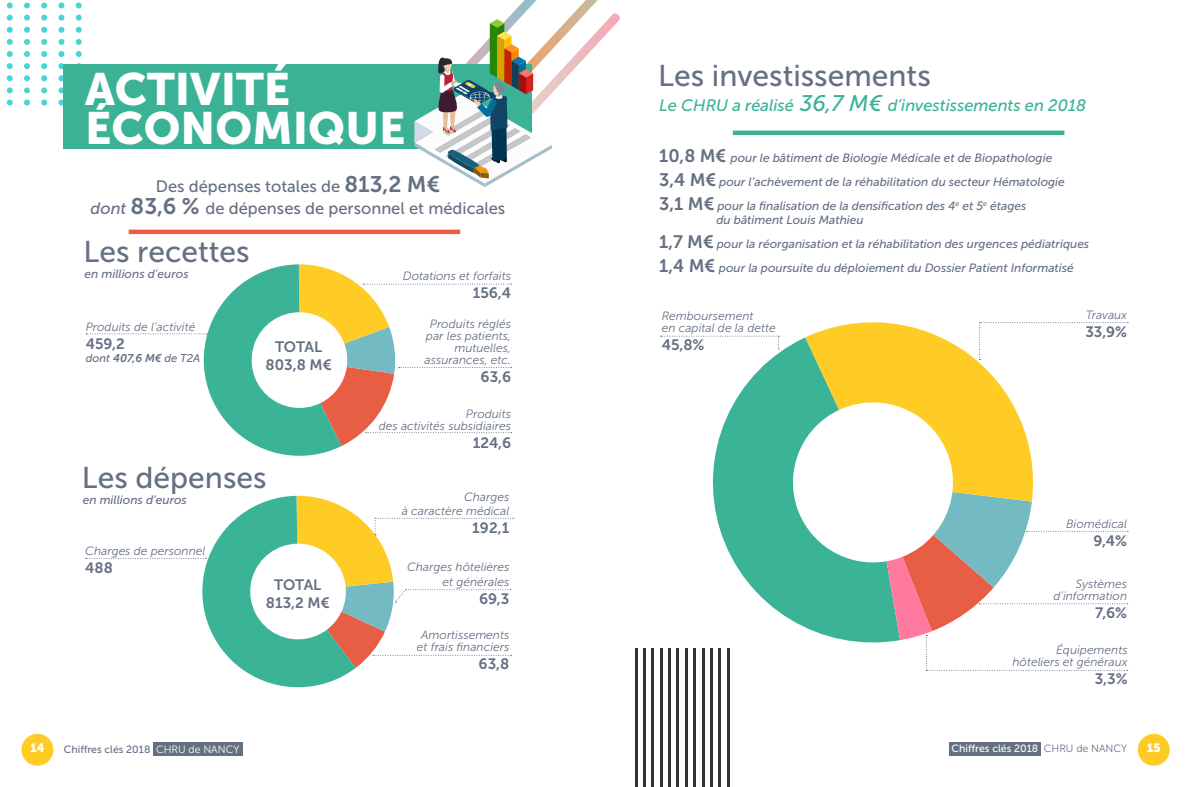
<style>
.page{position:relative;width:1191px;height:787px;background:#fff}
.page>*{position:absolute;margin:0;border:0;box-sizing:border-box;transform-origin:0 0}
.t1{font:45px/39px "Museo Sans 900";color:#fff}
.t2{font:30px "Museo Sans 500";color:#657083}
.t3{font:16.5px/22.5px "Museo Sans 500";color:#657083;text-align:center}
.t4{font:italic 16.5px "Museo Sans 500";color:#3bb296}
.t5{font:15px/18px "Museo Sans 700";color:#657083;text-align:center}
.t6{font:italic 12px/24px "Museo Sans 500";color:#657083}
.t7{font:italic 12px/12px "Museo Sans 300";color:#657083;text-align:right}
.t8{font:12px "Museo Sans 900";color:#fff}
.t9{font:italic 11.25px "Museo Sans 500";color:#657083}
.t10{font:10.5px "Museo Sans 500";color:#657083}
.t11{font:10.5px "Museo Sans 500";color:#fff}
.s1{font-family:"Museo Sans 700";font-size:22.5px}
.s2{font-style:italic}
.s3{font-family:"Museo Sans 700"}
.s4{font-size:22.5px}
.s5{font-family:"Museo Sans 700";font-style:normal;font-size:18px}
.s6{font-family:"Museo Sans 300";color:#fff}
.s7{font-family:"Museo Sans 300";color:#657083}
</style>
<div class="page">
<div style="left:949px;top:741px;width:92px;height:14px;background:#657083"></div>
<div style="left:21px;top:733px;width:32px;height:32px;background:#ffcc26;border-radius:50%"></div>
<div style="left:153px;top:742px;width:90px;height:14px;background:#657083"></div>
<hr style="left:635px;top:648px;width:2px;height:139px;background:#333">
<hr style="left:643px;top:648px;width:2px;height:139px;background:#333">
<hr style="left:651px;top:648px;width:3px;height:139px;background:#333">
<hr style="left:660px;top:648px;width:2px;height:139px;background:#333">
<hr style="left:668px;top:648px;width:3px;height:139px;background:#333">
<hr style="left:677px;top:648px;width:2px;height:139px;background:#333">
<hr style="left:685px;top:648px;width:2px;height:139px;background:#333">
<hr style="left:693px;top:648px;width:3px;height:139px;background:#333">
<hr style="left:702px;top:648px;width:2px;height:139px;background:#333">
<hr style="left:710px;top:648px;width:2px;height:139px;background:#333">
<hr style="left:718px;top:648px;width:3px;height:139px;background:#333">
<hr style="left:727px;top:648px;width:2px;height:139px;background:#333">
<svg style="left:7px;top:3px;width:6px;height:6px"></svg>
<svg style="left:24px;top:3px;width:6px;height:6px"></svg>
<svg style="left:41px;top:3px;width:6px;height:6px"></svg>
<svg style="left:58px;top:3px;width:6px;height:6px"></svg>
<svg style="left:76px;top:3px;width:6px;height:6px"></svg>
<svg style="left:7px;top:15px;width:6px;height:6px"></svg>
<svg style="left:24px;top:15px;width:6px;height:6px"></svg>
<svg style="left:41px;top:15px;width:6px;height:6px"></svg>
<svg style="left:58px;top:15px;width:6px;height:6px"></svg>
<svg style="left:76px;top:15px;width:6px;height:6px"></svg>
<svg style="left:7px;top:27px;width:6px;height:6px"></svg>
<svg style="left:24px;top:27px;width:6px;height:6px"></svg>
<svg style="left:41px;top:27px;width:6px;height:6px"></svg>
<svg style="left:58px;top:27px;width:6px;height:6px"></svg>
<svg style="left:76px;top:27px;width:6px;height:6px"></svg>
<svg style="left:7px;top:39px;width:6px;height:6px"></svg>
<svg style="left:24px;top:39px;width:6px;height:6px"></svg>
<svg style="left:41px;top:39px;width:6px;height:6px"></svg>
<svg style="left:58px;top:39px;width:6px;height:6px"></svg>
<svg style="left:76px;top:39px;width:6px;height:6px"></svg>
<svg style="left:7px;top:51px;width:6px;height:6px"></svg>
<svg style="left:24px;top:51px;width:6px;height:6px"></svg>
<svg style="left:41px;top:51px;width:6px;height:6px"></svg>
<svg style="left:58px;top:51px;width:6px;height:6px"></svg>
<svg style="left:76px;top:51px;width:6px;height:6px"></svg>
<svg style="left:7px;top:63px;width:6px;height:6px"></svg>
<svg style="left:24px;top:63px;width:6px;height:6px"></svg>
<svg style="left:41px;top:63px;width:6px;height:6px"></svg>
<svg style="left:58px;top:63px;width:6px;height:6px"></svg>
<svg style="left:7px;top:75px;width:6px;height:6px"></svg>
<svg style="left:24px;top:75px;width:6px;height:6px"></svg>
<svg style="left:41px;top:75px;width:6px;height:6px"></svg>
<svg style="left:58px;top:75px;width:5px;height:6px"></svg>
<svg style="left:7px;top:87px;width:6px;height:6px"></svg>
<svg style="left:24px;top:87px;width:6px;height:6px"></svg>
<svg style="left:41px;top:87px;width:6px;height:6px"></svg>
<svg style="left:58px;top:87px;width:5px;height:6px"></svg>
<svg style="left:7px;top:99px;width:6px;height:6px"></svg>
<svg style="left:24px;top:99px;width:6px;height:6px"></svg>
<svg style="left:41px;top:99px;width:6px;height:6px"></svg>
<svg style="left:58px;top:99px;width:5px;height:6px"></svg>
<div style="left:1137px;top:733px;width:32px;height:32px;background:#ffcc26;border-radius:50%"></div>
<div style="left:63px;top:64px;width:468px;height:84px;background:#3bb296"></div>
<div style="left:129px;top:229px;width:331px;height:5px;background:#e95f45"></div>
<svg style="left:414px;top:0;width:206px;height:187px"></svg>
<svg style="left:85px;top:495px;width:429px;height:193px"></svg>
<svg style="left:86px;top:264px;width:425px;height:192px"></svg>
<svg style="left:704px;top:337px;width:182px;height:316px;fill:#3bb396"></svg>
<svg style="left:805px;top:322px;width:228px;height:179px;fill:#ffcc26"></svg>
<div style="left:733px;top:130px;width:331px;height:5px;background:#3bb296"></div>
<svg style="left:660px;top:336px;width:119px;height:13px"></svg>
<svg style="left:886px;top:492px;width:242px;height:179px"></svg>
<svg style="left:979px;top:322px;width:149px;height:38px"></svg>
<h1 class="t1" style="left:85px;top:69px;width:322px">ACTIVITÉ<br>ÉCONOMIQUE</h1>
<h3 class="t3" style="left:90px;top:175px;width:416px">Des dépenses totales de <span class="s1">813,2 M€<br></span><span class="s2">dont</span> <span class="s1">83,6 %</span> de dépenses de personnel et médicales</h3>
<h2 class="t2" style="left:84px;top:236px;width:168px">Les recettes</h2>
<p class="t6" style="left:84px;top:261px;width:106px">en millions d’euros</p>
<p class="t7" style="left:86px;top:320px;width:111px">Produits de l’activité</p>
<p class="t5" style="left:86px;top:334px;width:41px">459,2</p>
<p class="t9" style="left:86px;top:352px;width:116px">dont <span class="s3">407,6 M€</span> de T2A</p>
<p class="t5" style="left:266px;top:338px;width:67px">TOTAL<br>803,8 M€</p>
<h2 class="t2" style="left:82px;top:461px;width:186px">Les dépenses</h2>
<p class="t6" style="left:83px;top:487px;width:106px">en millions d’euros</p>
<p class="t7" style="left:85px;top:544px;width:122px">Charges de personnel</p>
<p class="t5" style="left:85px;top:558px;width:29px">488</p>
<p class="t5" style="left:266px;top:575px;width:65px">TOTAL<br>813,2 M€</p>
<p class="t7" style="left:403px;top:270px;width:110px">Dotations et forfaits</p>
<p class="t5" style="left:473px;top:284px;width:40px">156,4</p>
<p class="t7" style="left:424px;top:317px;width:88px">Produits réglés par les patients, mutuelles, assurances, etc.</p>
<p class="t5" style="left:480px;top:367px;width:32px">63,6</p>
<p class="t7" style="left:379px;top:408px;width:134px">Produits<br>des activités subsidiaires</p>
<p class="t5" style="left:473px;top:434px;width:40px">124,6</p>
<p class="t7" style="left:402px;top:489px;width:109px;line-height:14.4px">Charges<br>à caractère médical</p>
<p class="t5" style="left:472px;top:519px;width:39px">192,1</p>
<p class="t7" style="left:407px;top:560px;width:104px;line-height:14.4px">Charges hôtelières et générales</p>
<p class="t5" style="left:479px;top:589px;width:32px">69,3</p>
<p class="t7" style="left:417px;top:629px;width:94px;text-align:center">Amortissements et frais financiers</p>
<p class="t5" style="left:478px;top:655px;width:32px">63,8</p>
<h2 class="t2" style="left:658px;top:60px;width:274px">Les investissements</h2>
<h3 class="t4" style="left:659px;top:97px;width:428px">Le CHRU a réalisé <span class="s4">36,7 M€</span> d’investissements en 2018</h3>
<p class="t6" style="left:659px;top:146px;width:407px"><span class="s5">10,8 M€</span> pour le bâtiment de Biologie Médicale et de Biopathologie<br><span class="s5">3,4 M€</span> pour l’achèvement de la réhabilitation du secteur Hématologie<br><span class="s5">3,1 M€</span> pour la finalisation de la densification des 4<sup>e</sup> et 5<sup>e</sup> étages</p>
<p class="t6" style="left:659px;top:208px;width:431px;text-indent:57px">du bâtiment Louis Mathieu<br><span class="s5">1,7 M€</span> pour la réorganisation et la réhabilitation des urgences pédiatriques<br><span class="s5">1,4 M€</span> pour la poursuite du déploiement du Dossier Patient Informatisé</p>
<p class="t7" style="left:662px;top:310px;width:115px;text-align:left">Remboursement<br>en capital de la dette</p>
<p class="t5" style="left:662px;top:336px;width:44px">45,8%</p>
<p class="t7" style="left:1086px;top:309px;width:43px">Travaux</p>
<p class="t5" style="left:1085px;top:323px;width:43px">33,9%</p>
<p class="t7" style="left:1066px;top:517px;width:63px">Biomédical</p>
<p class="t5" style="left:1093px;top:531px;width:35px">9,4%</p>
<p class="t7" style="left:1053px;top:578px;width:75px">Systèmes d’information</p>
<p class="t5" style="left:1095px;top:604px;width:33px">7,6%</p>
<p class="t7" style="left:1012px;top:644px;width:117px">Équipements hôteliers et généraux</p>
<p class="t5" style="left:1094px;top:670px;width:34px">3,3%</p>
<p class="t8" style="left:30px;top:741px;width:16px">14</p>
<p class="t10" style="left:64px;top:744px;width:177px">Chiffres clés 2018 <span class="s6">CHRU de NANCY</span></p>
<p class="t11" style="left:951px;top:743px;width:177px">Chiffres clés 2018 <span class="s7">CHRU de NANCY</span></p>
<p class="t8" style="left:1146px;top:741px;width:15px">15</p>
</div>
